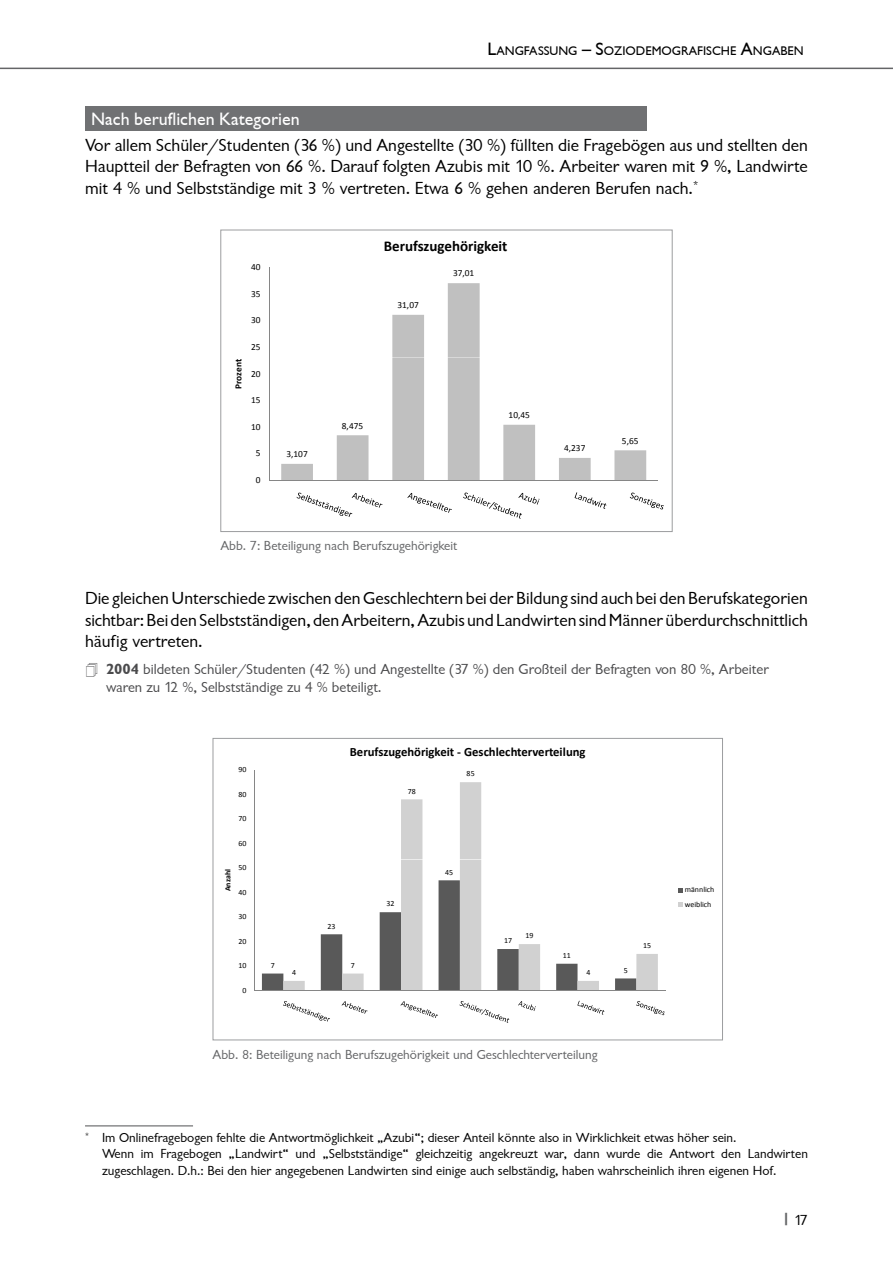
<style>
.page{position:relative;width:893px;height:1263px;background:#fff}
.page>*{position:absolute;margin:0;border:0;box-sizing:border-box;transform-origin:0 0}
.t1{font:18px/21.6px "Garrison Sans";color:#000}
.t2{font:15px/18px "Garrison Sans";color:#4b4b4d}
.t3{font:700 15px "Calibri";color:#000}
.t4{font:15px "Garrison Sans";color:#000}
.t5{font:13.5px/16.2px "Garrison Sans";color:#000}
.t6{font:13.5px "Garrison Sans";color:#646567}
.t7{font:700 12.6px "Calibri";color:#000}
.t8{font:12.6px "Garrison Light Sans BOLD";color:#000}
.t9{font:9.3px "Calibri";color:#000}
.t10{font:700 9.3px "Calibri";letter-spacing:.005em;color:#000}
.t11{font:7.95px/14.4px "Calibri";letter-spacing:-.01em;color:#000}
.t12{font:700 7.95px "Calibri";letter-spacing:.005em;color:#000}
.s1{font-size:18px}
.s2{font-family:"Garrison Light Sans BOLD";color:#fff}
.s3{font-family:"Garrison Sans BOLD"}
.s4{font-family:"Garrison Sans BOLD";color:#646567}
</style>
<div class="page">
<hr style="left:0;top:68px;width:893px;height:1px;background:#646567">
<div style="left:85px;top:106px;width:561px;height:25px;background:#707173"></div>
<hr style="left:85px;top:1125px;width:108px;height:1px;background:#646567">
<hr style="left:269px;top:267px;width:1px;height:90px;background:#868686">
<svg style="left:281px;top:283px;width:365px;height:197px"></svg>
<hr style="left:269px;top:357px;width:1px;height:123px;background:#868686">
<hr style="left:269px;top:480px;width:389px;height:1px;background:#868686">
<svg style="left:297px;top:493px;width:85px;height:24px"></svg>
<svg style="left:407px;top:493px;width:45px;height:20px"></svg>
<svg style="left:463px;top:493px;width:77px;height:25px"></svg>
<svg style="left:575px;top:492px;width:31px;height:17px"></svg>
<svg style="left:630px;top:493px;width:34px;height:16px"></svg>
<div style="left:220px;top:230px;width:453px;height:302px;border:1px solid #9c9d9f"></div>
<svg style="left:401px;top:782px;width:80px;height:77px"></svg>
<hr style="left:254px;top:770px;width:1px;height:90px;background:#868686">
<svg style="left:262px;top:973px;width:21px;height:17px"></svg>
<svg style="left:283px;top:859px;width:375px;height:131px"></svg>
<hr style="left:254px;top:859px;width:1px;height:131px;background:#868686">
<hr style="left:254px;top:990px;width:412px;height:1px;background:#868686">
<svg style="left:283px;top:1001px;width:47px;height:20px"></svg>
<svg style="left:342px;top:1001px;width:26px;height:13px"></svg>
<svg style="left:401px;top:1001px;width:37px;height:17px"></svg>
<svg style="left:459px;top:1001px;width:50px;height:22px"></svg>
<svg style="left:518px;top:1001px;width:18px;height:10px"></svg>
<svg style="left:577px;top:1001px;width:27px;height:14px"></svg>
<svg style="left:636px;top:1001px;width:29px;height:14px"></svg>
<svg style="left:679px;top:888px;width:4px;height:4px"></svg>
<svg style="left:679px;top:902px;width:4px;height:5px"></svg>
<div style="left:213px;top:738px;width:510px;height:302px;border:1px solid #9c9d9f"></div>
<p class="t8" style="left:488px;top:44px;width:318px"><span class="s1">L</span>ANGFASSUNG <span class="s1">–</span> <span class="s1">S</span>OZIODEMOGRAFISCHE <span class="s1">A</span>NGABEN</p>
<p class="t1" style="left:85px;top:106px;width:724px;line-height:25.8px;text-indent:6px"><span class="s2">Nach beruflichen Kategorien<br></span>Vor allem Schüler/Studenten (36 %) und Angestellte (30 %) füllten die Fragebögen aus und stellten den</p>
<p class="t1" style="left:85px;top:156px;width:724px">Hauptteil der Befragten von 66 %. Darauf folgten Azubis mit 10 %. Arbeiter waren mit 9 %, Landwirte mit 4 % und Selbstständige mit 3 % vertreten. Etwa 6 % gehen anderen Berufen nach.<sup>*</sup></p>
<p class="t10" style="left:233px;top:389px;width:32px;rotate:-90deg">Prozent</p>
<p class="t9" style="left:251px;top:261px;width:11px">40</p>
<p class="t9" style="left:251px;top:288px;width:11px">35</p>
<p class="t9" style="left:251px;top:314px;width:11px">30</p>
<p class="t9" style="left:251px;top:341px;width:11px">25</p>
<p class="t9" style="left:251px;top:368px;width:11px">20</p>
<p class="t9" style="left:251px;top:394px;width:11px">15</p>
<p class="t9" style="left:251px;top:421px;width:11px">10</p>
<p class="t9" style="left:256px;top:448px;width:6px">5</p>
<p class="t9" style="left:256px;top:474px;width:6px">0</p>
<p class="t9" style="left:286px;top:448px;width:23px">3,107</p>
<p class="t3" style="left:384px;top:237px;width:125px">Berufszugehörigkeit</p>
<p class="t9" style="left:397px;top:299px;width:23px">31,07</p>
<p class="t9" style="left:453px;top:268px;width:23px">37,01</p>
<p class="t9" style="left:342px;top:420px;width:23px">8,475</p>
<p class="t9" style="left:509px;top:409px;width:23px">10,45</p>
<p class="t6" style="left:220px;top:538px;width:238px">Abb. 7: Beteiligung nach Berufszugehörigkeit</p>
<p class="t9" style="left:564px;top:442px;width:23px">4,237</p>
<p class="t9" style="left:622px;top:435px;width:18px">5,65</p>
<p class="t1" style="left:85px;top:588px;width:724px;text-align:justify">Die gleichen Unterschiede zwischen den Geschlechtern bei der Bildung sind auch bei den Berufskategorien sichtbar: Bei den Selbstständigen, den Arbeitern, Azubis und Landwirten sind Männer überdurchschnittlich häufig vertreten.</p>
<p class="t2" style="left:106px;top:660px;width:664px"><span class="s3">2004</span> bildeten Schüler/Studenten (42 %) und Angestellte (37 %) den Großteil der Befragten von 80 %, Arbeiter waren zu 12 %, Selbstständige zu 4 % beteiligt.</p>
<p class="t12" style="left:223px;top:891px;width:24px;rotate:-90deg">Anzahl</p>
<p class="t11" style="left:239px;top:762px;width:9px">90</p>
<p class="t11" style="left:239px;top:786px;width:9px">80</p>
<p class="t11" style="left:239px;top:811px;width:9px">70</p>
<p class="t11" style="left:239px;top:835px;width:9px">60</p>
<p class="t11" style="left:239px;top:860px;width:9px">50</p>
<p class="t11" style="left:239px;top:884px;width:9px">40</p>
<p class="t11" style="left:239px;top:909px;width:9px">30</p>
<p class="t11" style="left:239px;top:934px;width:9px">20</p>
<p class="t11" style="left:239px;top:958px;width:9px">10</p>
<p class="t11" style="left:243px;top:983px;width:6px">0</p>
<p class="t11" style="left:271px;top:957px;width:6px">7</p>
<p class="t11" style="left:292px;top:965px;width:6px">4</p>
<p class="t7" style="left:350px;top:744px;width:237px">Berufszugehörigkeit ‐ Geschlechterverteilung</p>
<p class="t11" style="left:408px;top:783px;width:10px">78</p>
<p class="t11" style="left:467px;top:766px;width:10px">85</p>
<p class="t11" style="left:328px;top:918px;width:10px">23</p>
<p class="t11" style="left:351px;top:957px;width:6px">7</p>
<p class="t11" style="left:386px;top:896px;width:9px">32</p>
<p class="t11" style="left:445px;top:864px;width:9px">45</p>
<p class="t11" style="left:504px;top:933px;width:10px">17</p>
<p class="t11" style="left:525px;top:928px;width:9px">19</p>
<p class="t11" style="left:563px;top:948px;width:10px">11</p>
<p class="t11" style="left:586px;top:965px;width:6px">4</p>
<p class="t6" style="left:213px;top:1047px;width:386px">Abb. 8: Beteiligung nach Berufszugehörigkeit und Geschlechterverteilung</p>
<p class="t11" style="left:624px;top:962px;width:6px">5</p>
<p class="t11" style="left:643px;top:938px;width:10px">15</p>
<p class="t11" style="left:685px;top:882px;width:31px">männlich weiblich</p>
<p class="t5" style="left:102px;top:1130px;width:707px;text-indent:-17px"><sup>*</sup> Im Onlinefragebogen fehlte die Antwortmöglichkeit „Azubi“; dieser Anteil könnte also in Wirklichkeit etwas höher sein.<br>Wenn im Fragebogen „Landwirt“ und „Selbstständige“ gleichzeitig angekreuzt war, dann wurde die Antwort den Landwirten zugeschlagen. D.h.: Bei den hier angegebenen Landwirten sind einige auch selbständig, haben wahrscheinlich ihren eigenen Hof.</p>
<p class="t4" style="left:782px;top:1212px;width:27px"><span class="s4">|</span> 17</p>
</div>
